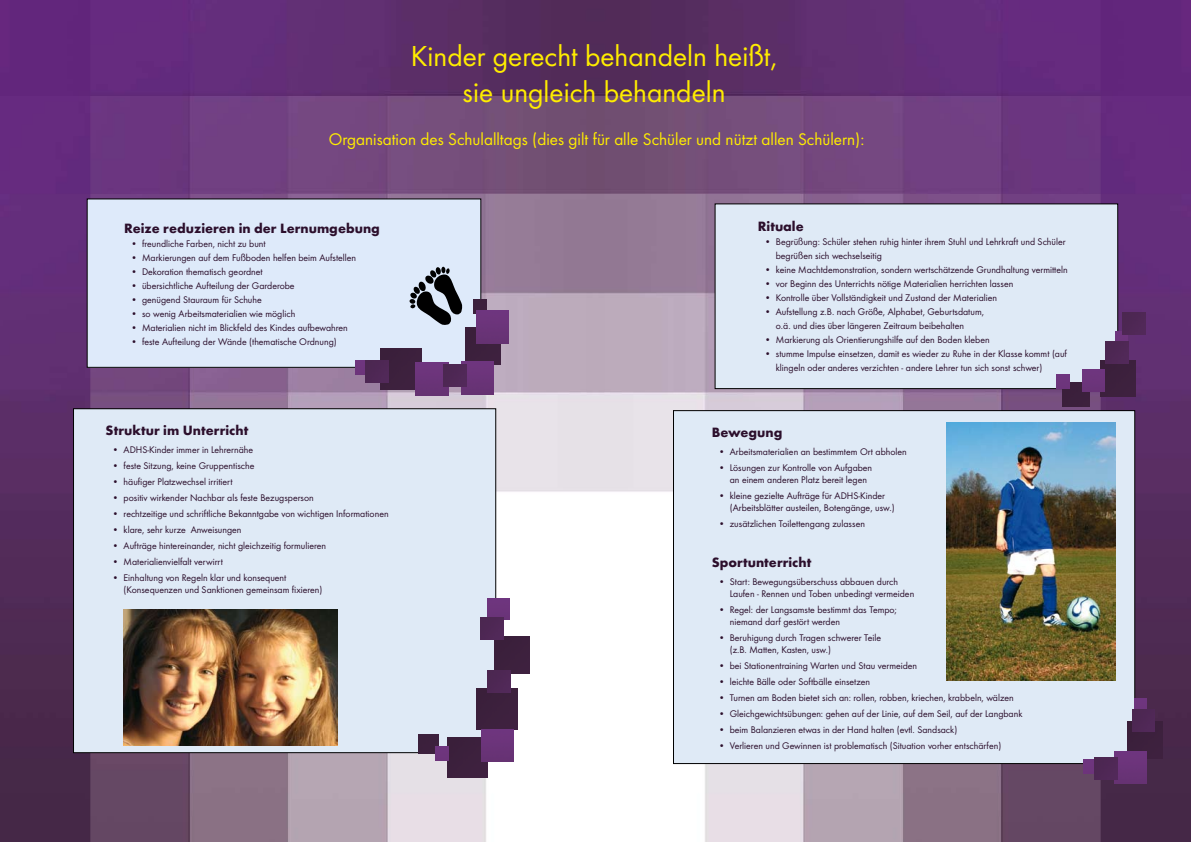
<style>
.page{position:relative;width:1191px;height:842px;background:#fff}
.page>*{position:absolute;margin:0;border:0;box-sizing:border-box;transform-origin:0 0}
.t1{font:30px/36px "Futura Boo";color:#ffed00;text-align:center}
.t2{font:17.5px "Futura Boo";color:#ffed00}
.t3{font:700 14px "Futura";color:#2c0f2c}
.t4{font:10px/12px "Futura Boo";color:#2c0f2c}
</style>
<div class="page">
<img style="left:0;top:0;width:1191px;height:842px">
<div style="left:73px;top:409px;width:423px;height:344px;background:#dfeaf6"></div>
<div style="left:87px;top:199px;width:394px;height:168px;background:#deeafa"></div>
<div style="left:87px;top:198px;width:394px;height:170px;border:1px solid #000"></div>
<img style="left:124px;top:610px;width:213px;height:135px">
<svg style="left:409px;top:267px;width:53px;height:58px"></svg>
<div style="left:673px;top:411px;width:461px;height:352px;background:#dfeaf6"></div>
<div style="left:715px;top:204px;width:402px;height:185px;background:#dfeaf6"></div>
<div style="left:714px;top:203px;width:404px;height:186px;border:1px solid #000"></div>
<img style="left:946px;top:422px;width:169px;height:258px">
<img style="left:381px;top:349px;width:40px;height:40px">
<div style="left:476px;top:689px;width:41px;height:40px;background:#3d213d"></div>
<img style="left:447px;top:737px;width:41px;height:41px">
<img style="left:465px;top:328px;width:35px;height:37px">
<img style="left:1127px;top:722px;width:35px;height:37px">
<img style="left:494px;top:637px;width:35px;height:37px">
<img style="left:1063px;top:382px;width:26px;height:24px">
<img style="left:1100px;top:360px;width:35px;height:37px">
<svg style="left:473px;top:300px;width:13px;height:13px"></svg>
<img style="left:419px;top:734px;width:19px;height:20px">
<img style="left:416px;top:363px;width:32px;height:32px">
<img style="left:1114px;top:751px;width:32px;height:32px">
<img style="left:461px;top:362px;width:32px;height:32px">
<img style="left:488px;top:598px;width:21px;height:22px">
<img style="left:1082px;top:369px;width:22px;height:22px">
<img style="left:356px;top:360px;width:13px;height:15px">
<img style="left:1134px;top:698px;width:12px;height:12px">
<img style="left:1083px;top:760px;width:11px;height:14px">
<img style="left:436px;top:746px;width:12px;height:15px">
<img style="left:1056px;top:374px;width:13px;height:14px">
<img style="left:1115px;top:332px;width:12px;height:10px">
<img style="left:476px;top:311px;width:32px;height:32px">
<img style="left:481px;top:729px;width:32px;height:33px">
<img style="left:443px;top:365px;width:23px;height:21px">
<img style="left:1132px;top:710px;width:23px;height:21px">
<img style="left:480px;top:617px;width:23px;height:22px">
<img style="left:1123px;top:313px;width:22px;height:21px">
<img style="left:366px;top:361px;width:22px;height:22px">
<img style="left:1094px;top:758px;width:23px;height:22px">
<img style="left:488px;top:671px;width:22px;height:22px">
<img style="left:1106px;top:342px;width:22px;height:21px">
<h1 class="t1" style="left:411px;top:38px;width:368px">Kinder gerecht behandeln heißt, sie ungleich behandeln</h1>
<h2 class="t2" style="left:329px;top:129px;width:537px">Organisation des Schulalltags (dies gilt für alle Schüler und nützt allen Schülern):</h2>
<h3 class="t3" style="left:124px;top:220px;width:257px">Reize reduzieren in der Lernumgebung</h3>
<p class="t4" style="left:131px;top:238px;width:136px">• freundliche Farben, nicht zu bunt</p>
<p class="t4" style="left:131px;top:252px;width:227px">• Markierungen auf dem Fußboden helfen beim Aufstellen</p>
<p class="t4" style="left:131px;top:266px;width:133px">• Dekoration thematisch geordnet</p>
<p class="t4" style="left:131px;top:280px;width:165px">• übersichtliche Aufteilung der Garderobe</p>
<p class="t4" style="left:131px;top:294px;width:133px">• genügend Stauraum für Schuhe</p>
<p class="t4" style="left:131px;top:308px;width:166px">• so wenig Arbeitsmaterialien wie möglich</p>
<p class="t4" style="left:131px;top:322px;width:219px">• Materialien nicht im Blickfeld des Kindes aufbewahren</p>
<p class="t4" style="left:131px;top:336px;width:207px">• feste Aufteilung der Wände (thematische Ordnung)</p>
<h3 class="t3" style="left:106px;top:421px;width:144px">Struktur im Unterricht</h3>
<p class="t4" style="left:112px;top:443px;width:142px">• ADHS-Kinder immer in Lehrernähe</p>
<p class="t4" style="left:112px;top:459px;width:144px">• feste Sitzung, keine Gruppentische</p>
<p class="t4" style="left:112px;top:475px;width:122px">• häufiger Platzwechsel irritiert</p>
<p class="t4" style="left:112px;top:491px;width:203px">• positiv wirkender Nachbar als feste Bezugsperson</p>
<p class="t4" style="left:112px;top:507px;width:278px">• rechtzeitige und schriftliche Bekanntgabe von wichtigen Informationen</p>
<p class="t4" style="left:112px;top:523px;width:131px">• klare, sehr kurze Anweisungen</p>
<p class="t4" style="left:112px;top:539px;width:215px">• Aufträge hintereinander, nicht gleichzeitig formulieren</p>
<p class="t4" style="left:112px;top:555px;width:112px">• Materialienvielfalt verwirrt</p>
<p class="t4" style="left:124px;top:571px;width:200px;text-indent:-11px">• Einhaltung von Regeln klar und konsequent (Konsequenzen und Sanktionen gemeinsam fixieren)</p>
<h3 class="t3" style="left:758px;top:218px;width:47px">Rituale</h3>
<p class="t4" style="left:776px;top:235px;width:291px;line-height:14px;text-indent:-11px">• Begrüßung: Schüler stehen ruhig hinter ihrem Stuhl und Lehrkraft und Schüler begrüßen sich wechselseitig</p>
<p class="t4" style="left:764px;top:264px;width:305px">• keine Machtdemonstration, sondern wertschätzende Grundhaltung vermitteln</p>
<p class="t4" style="left:764px;top:278px;width:250px">• vor Beginn des Unterrichts nötige Materialien herrichten lassen</p>
<p class="t4" style="left:764px;top:292px;width:234px">• Kontrolle über Vollständigkeit und Zustand der Materialien</p>
<p class="t4" style="left:776px;top:305px;width:210px;line-height:14px;text-indent:-11px">• Aufstellung z.B. nach Größe, Alphabet, Geburtsdatum, o.ä. und dies über längeren Zeitraum beibehalten</p>
<p class="t4" style="left:764px;top:334px;width:227px">• Markierung als Orientierungshilfe auf den Boden kleben</p>
<p class="t4" style="left:776px;top:347px;width:293px;line-height:14px;text-indent:-11px">• stumme Impulse einsetzen, damit es wieder zu Ruhe in der Klasse kommt (auf klingeln oder anderes verzichten - andere Lehrer tun sich sonst schwer)</p>
<h3 class="t3" style="left:711px;top:424px;width:72px">Bewegung</h3>
<p class="t4" style="left:718px;top:446px;width:190px">• Arbeitsmaterialien an bestimmtem Ort abholen</p>
<p class="t4" style="left:729px;top:462px;width:144px;text-indent:-11px">• Lösungen zur Kontrolle von Aufgaben an einem anderen Platz bereit legen</p>
<p class="t4" style="left:729px;top:490px;width:166px;text-indent:-11px">• kleine gezielte Aufträge für ADHS-Kinder (Arbeitsblätter austeilen, Botengänge, usw.)</p>
<p class="t4" style="left:718px;top:518px;width:148px">• zusätzlichen Toilettengang zulassen</p>
<h3 class="t3" style="left:711px;top:553px;width:101px">Sportunterricht</h3>
<p class="t4" style="left:729px;top:575px;width:186px;text-indent:-11px">• Start: Bewegungsüberschuss abbauen durch<br>Laufen - Rennen und Toben unbedingt vermeiden</p>
<p class="t4" style="left:729px;top:603px;width:169px;text-indent:-11px">• Regel: der Langsamste bestimmt das Tempo; niemand darf gestört werden</p>
<p class="t4" style="left:729px;top:631px;width:153px;text-indent:-11px">• Beruhigung durch Tragen schwerer Teile (z.B. Matten, Kasten, usw.)</p>
<p class="t4" style="left:718px;top:659px;width:200px">• bei Stationentraining Warten und Stau vermeiden</p>
<p class="t4" style="left:718px;top:675px;width:153px">• leichte Bälle oder Softbälle einsetzen</p>
<p class="t4" style="left:718px;top:691px;width:297px">• Turnen am Boden bietet sich an: rollen, robben, kriechen, krabbeln, wälzen</p>
<p class="t4" style="left:718px;top:707px;width:305px">• Gleichgewichtsübungen: gehen auf der Linie, auf dem Seil, auf der Langbank</p>
<p class="t4" style="left:718px;top:723px;width:240px">• beim Balanzieren etwas in der Hand halten (evtl. Sandsack)</p>
<p class="t4" style="left:718px;top:739px;width:284px">• Verlieren und Gewinnen ist problematisch (Situation vorher entschärfen)</p>
</div>
